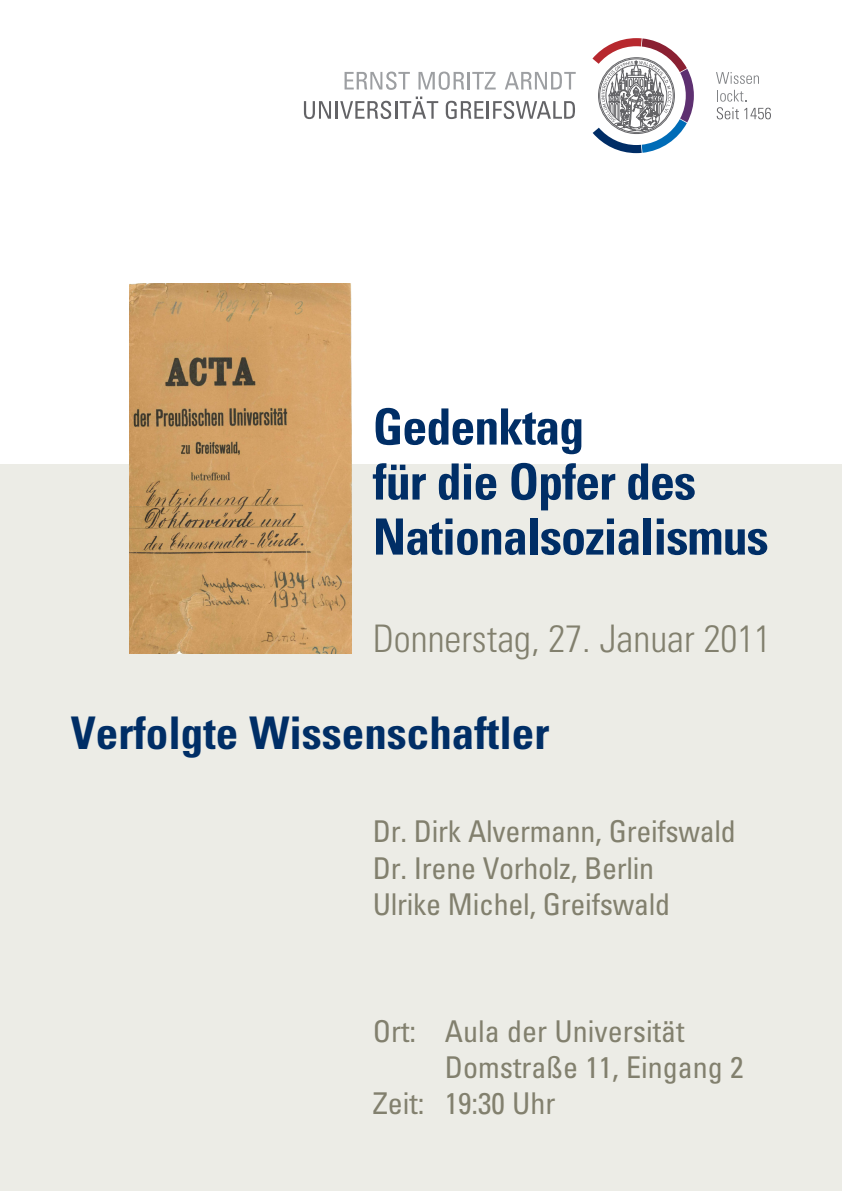
<style>
.page{position:relative;width:842px;height:1191px;background:#fff}
.page>*{position:absolute;margin:0;border:0;box-sizing:border-box;transform-origin:0 0}
.t1{font:700 condensed 50px "Univers LT Std";letter-spacing:-.02em;color:#002e66}
.t2{font:700 condensed 45px "Univers LT Std";color:#002e66}
.t3{font:300 condensed 38px "Univers LT Std";color:#82806e}
.t4{font:condensed 30px "Univers LT Std";letter-spacing:-.01em;color:#82806e}
</style>
<div class="page">
<div style="left:0;top:465px;width:842px;height:726px;background:#ecece6"></div>
<img style="left:129px;top:283px;width:223px;height:370px">
<svg style="left:592px;top:38px;width:102px;height:115px"></svg>
<svg style="left:345px;top:72px;width:65px;height:18px"></svg>
<svg style="left:418px;top:72px;width:46px;height:18px"></svg>
<hr style="left:467px;top:72px;width:3px;height:17px;background:#9d9fa2">
<svg style="left:472px;top:72px;width:24px;height:17px"></svg>
<svg style="left:505px;top:72px;width:71px;height:17px"></svg>
<svg style="left:304px;top:101px;width:27px;height:18px"></svg>
<hr style="left:335px;top:101px;width:3px;height:18px;background:#636366">
<svg style="left:340px;top:97px;width:98px;height:22px"></svg>
<svg style="left:446px;top:101px;width:129px;height:18px"></svg>
<svg style="left:716px;top:72px;width:43px;height:12px"></svg>
<svg style="left:717px;top:90px;width:54px;height:29px"></svg>
<p class="t1" style="left:373px;top:396px;width:213px">Gedenktag</p>
<p class="t1" style="left:373px;top:451px;width:325px">für die Opfer des</p>
<p class="t1" style="left:373px;top:506px;width:397px">Nationalsozialismus</p>
<p class="t3" style="left:373px;top:616px;width:400px">Donnerstag, 27. Januar 2011</p>
<p class="t2" style="left:71px;top:705px;width:480px">Verfolgte Wissenschaftler</p>
<p class="t4" style="left:373px;top:813px;width:365px">Dr. Dirk Alvermann, Greifswald</p>
<p class="t4" style="left:373px;top:849px;width:283px">Dr. Irene Vorholz, Berlin</p>
<p class="t4" style="left:373px;top:885px;width:299px">Ulrike Michel, Greifswald</p>
<p class="t4" style="left:373px;top:1012px;width:313px">Ort: Aula der Universität</p>
<p class="t4" style="left:445px;top:1048px;width:300px">Domstraße 11, Eingang 2</p>
<p class="t4" style="left:373px;top:1084px;width:184px">Zeit: 19:30 Uhr</p>
</div>
